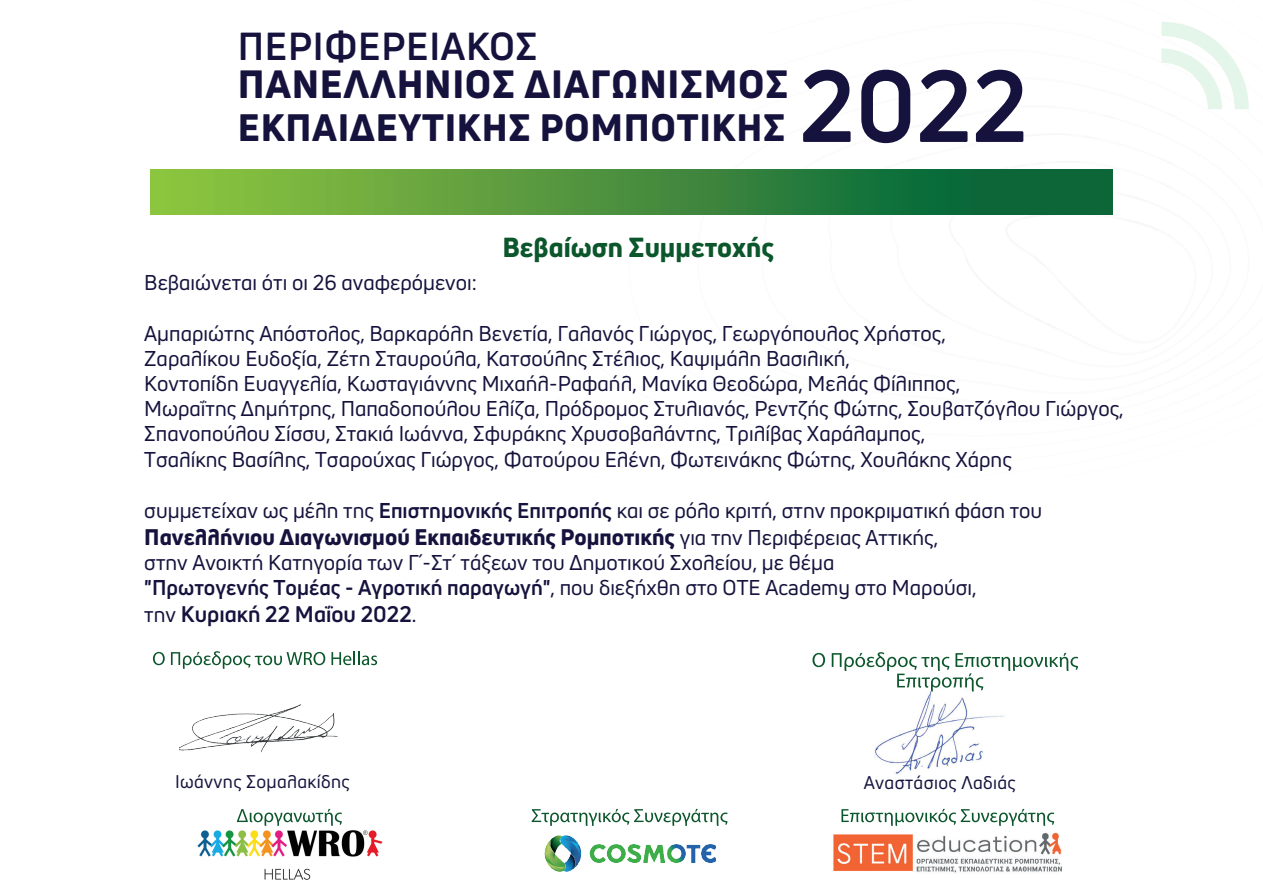
<style>
.page{position:relative;width:1263px;height:893px;background:#fff}
.page>*{position:absolute;margin:0;border:0;box-sizing:border-box;transform-origin:0 0}
.t1{font:700 99.3px "Uni Neue";color:#15133d}
.t2{font:800 38.55px "Uni Neue";letter-spacing:.02em;color:#15133d}
.t3{font:700 38.25px "Uni Neue";letter-spacing:.02em;color:#15133d}
.t4{font:800 37.35px "Uni Neue";letter-spacing:.02em;color:#15133d}
.t5{font:800 27px "Uni Neue";color:#0c562c}
.t6{font:800 22.2px "Uni Neue";color:#15133d}
.t7{font:700 22.2px "Uni Neue";color:#15133d}
.t8{font:21px/25.2px "Uni Neue";color:#15133d}
.t9{font:18px "Uni Neue";letter-spacing:.02em;color:#16143e}
.s1{font-weight:700}
.s2{font-weight:400;font-size:21px}
.s3{font-weight:400}
</style>
<div class="page">
<svg style="left:1161px;top:22px;width:88px;height:87px"></svg>
<svg style="left:903px;top:85px;width:272px;height:130px"></svg>
<img style="left:180px;top:704px;width:158px;height:49px">
<div style="left:151px;top:169px;width:961px;height:45px;background:linear-gradient(to right,#93c541,#005a39)"></div>
<svg style="left:153px;top:652px;width:12px;height:13px"></svg>
<svg style="left:171px;top:651px;width:154px;height:18px"></svg>
<svg style="left:331px;top:651px;width:46px;height:14px"></svg>
<img style="left:544px;top:835px;width:172px;height:36px">
<img style="left:197px;top:821px;width:186px;height:59px">
<img style="left:833px;top:832px;width:229px;height:41px">
<svg style="left:237px;top:809px;width:105px;height:17px"></svg>
<svg style="left:532px;top:809px;width:195px;height:17px"></svg>
<svg style="left:841px;top:809px;width:213px;height:17px"></svg>
<img style="left:874px;top:691px;width:130px;height:83px">
<svg style="left:812px;top:653px;width:13px;height:14px"></svg>
<svg style="left:832px;top:652px;width:246px;height:39px"></svg>
<h3 class="t3" style="left:238px;top:23px;width:301px">ΠΕΡΙΦΕΡΕΙΑΚΟΣ</h3>
<h2 class="t2" style="left:238px;top:58px;width:552px">ΠΑΝΕΛΛΗΝΙΟΣ ΔΙΑΓΩΝΙΣΜΟΣ</h2>
<h3 class="t4" style="left:238px;top:102px;width:549px">ΕΚΠΑΙΔΕΥΤΙΚΗΣ ΡΟΜΠΟΤΙΚΗΣ</h3>
<h1 class="t1" style="left:799px;top:44px;width:230px">2022</h1>
<p class="t5" style="left:502px;top:229px;width:273px">Βεβαίωση Συμμετοχής</p>
<p class="t8" style="left:144px;top:270px;width:334px">Βεβαιώνεται ότι οι 26 αναφερόμενοι:</p>
<p class="t8" style="left:144px;top:320px;width:981px">Αμπαριώτης Απόστολος, Βαρκαρόλη Βενετία, Γαλανός Γιώργος, Γεωργόπουλος Χρήστος,<br>Ζαραλίκου Ευδοξία, Ζέτη Σταυρούλα, Κατσούλης Στέλιος, Καψιμάλη Βασιλική,<br>Κοντοπίδη Ευαγγελία, Κωσταγιάννης Μιχαήλ-Ραφαήλ, Μανίκα Θεοδώρα, Μελάς Φίλιππος,<br>Μωραΐτης Δημήτρης, Παπαδοπούλου Ελίζα, Πρόδρομος Στυλιανός, Ρεντζής Φώτης, Σουβατζόγλου Γιώργος, Σπανοπούλου Σίσσυ, Στακιά Ιωάννα, Σφυράκης Χρυσοβαλάντης, Τριλίβας Χαράλαμπος,<br>Τσαλίκης Βασίλης, Τσαρούχας Γιώργος, Φατούρου Ελένη, Φωτεινάκης Φώτης, Χουλάκης Χάρης</p>
<p class="t8" style="left:144px;top:498px;width:899px">συμμετείχαν ως μέλη της <span class="s1">Επιστημονικής Επιτροπής</span> και σε ρόλο κριτή, στην προκριματική φάση του</p>
<p class="t6" style="left:144px;top:522px;width:795px">Πανελλήνιου Διαγωνισμού Εκπαιδευτικής Ρομποτικής <span class="s2">για την Περιφέρειας Αττικής,</span></p>
<p class="t8" style="left:144px;top:550px;width:834px">στην Ανοικτή Κατηγορία των Γ΄-Στ΄ τάξεων του Δημοτικού Σχολείου, με θέμα<br><span class="s1">"Πρωτογενής Τομέας - Αγροτική παραγωγή"</span>, που διεξήχθη στο OTE Academy στο Μαρούσι,</p>
<p class="t7" style="left:144px;top:600px;width:274px"><span class="s2">την</span> Κυριακή 22 Μαΐου 2022<span class="s3">.</span></p>
<p class="t9" style="left:175px;top:770px;width:176px">Ιωάννης Σομαλακίδης</p>
<p class="t9" style="left:864px;top:771px;width:153px">Αναστάσιος Λαδιάς</p>
</div>
